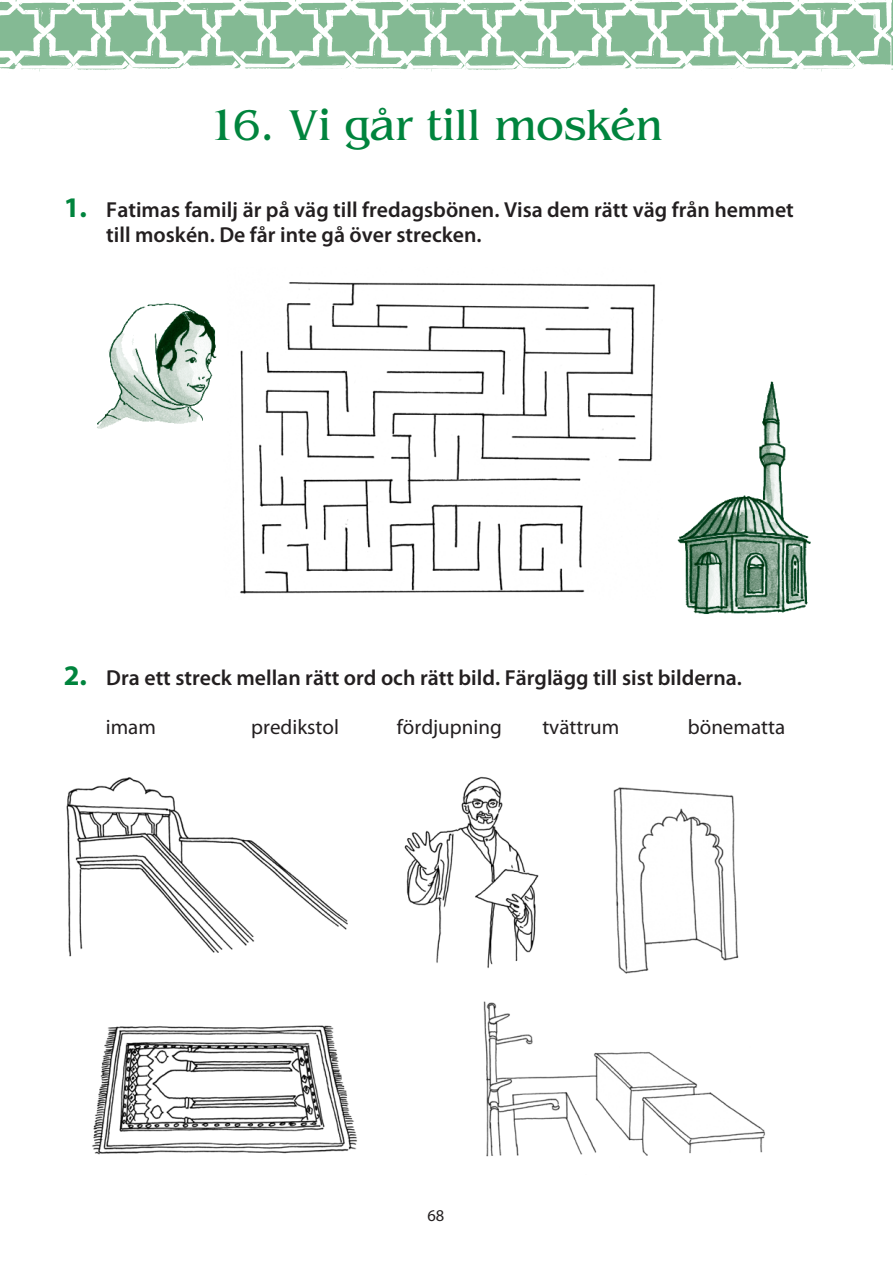
<style>
.page{position:relative;width:893px;height:1263px;background:#fff}
.page>*{position:absolute;margin:0;border:0;box-sizing:border-box;transform-origin:0 0}
.Otsikko_1{font:45px "Benguiat";letter-spacing:-.005em;color:#00843d}
.TK_teht_anto{font:600 21.75px/25.5px "Myriad Pro";color:#231f20}
.ISL_Leipis_tasan{font:21px "Myriad Pro";color:#231f20}
.t1{font:16.5px "Myriad Pro";color:#231f20}
.s1{font-weight:700;font-size:28.5px;color:#00843d}
</style>
<div class="page">
<img style="left:73px;top:0;width:340px;height:70px">
<img style="left:0;top:0;width:58px;height:72px">
<img style="left:465px;top:0;width:395px;height:70px">
<img style="left:891px;top:0;width:2px;height:70px">
<img style="left:240px;top:282px;width:415px;height:312px">
<img style="left:677px;top:381px;width:134px;height:233px">
<img style="left:97px;top:303px;width:120px;height:126px">
<img style="left:92px;top:1025px;width:265px;height:130px">
<img style="left:66px;top:777px;width:282px;height:180px">
<img style="left:404px;top:776px;width:135px;height:193px">
<img style="left:613px;top:787px;width:126px;height:187px">
<img style="left:483px;top:1001px;width:282px;height:156px">
<p class="Otsikko_1" style="left:208px;top:100px;width:457px">16. Vi går till moskén</p>
<p class="TK_teht_anto" style="left:106px;top:197px;width:689px;text-indent:-43px"><span class="s1">1.</span> Fatimas familj är på väg till fredagsbönen. Visa dem rätt väg från hemmet till moskén. De får inte gå över strecken.</p>
<p class="TK_teht_anto" style="left:64px;top:665px;width:680px"><span class="s1">2.</span> Dra ett streck mellan rätt ord och rätt bild. Färglägg till sist bilderna.</p>
<p class="ISL_Leipis_tasan" style="left:106px;top:715px;width:52px">imam</p>
<p class="ISL_Leipis_tasan" style="left:251px;top:715px;width:89px">predikstol</p>
<p class="ISL_Leipis_tasan" style="left:397px;top:715px;width:106px">fördjupning</p>
<p class="ISL_Leipis_tasan" style="left:542px;top:715px;width:79px">tvättrum</p>
<p class="ISL_Leipis_tasan" style="left:688px;top:715px;width:99px">bönematta</p>
<p class="t1" style="left:427px;top:1207px;width:18px">68</p>
</div>
